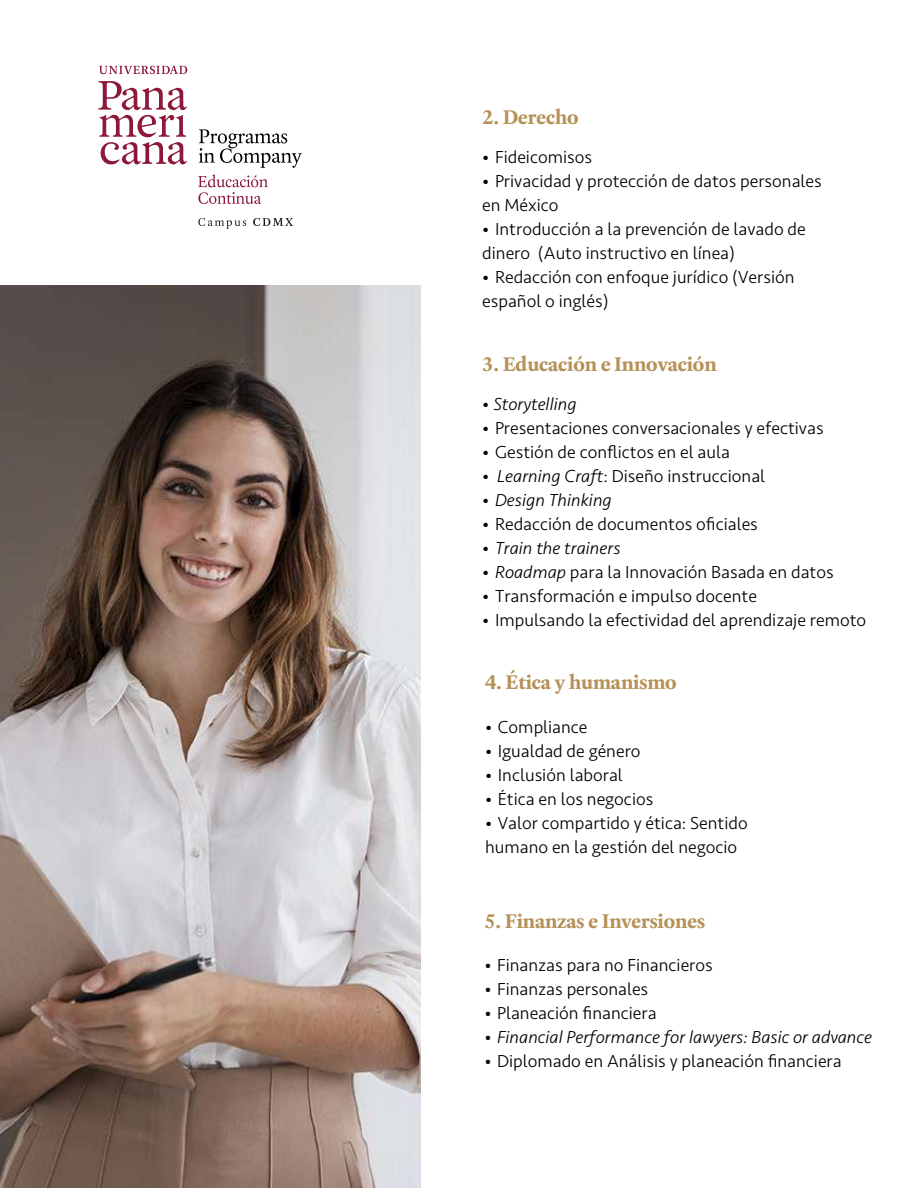
<style>
.page{position:relative;width:918px;height:1188px;background:#fff}
.page>*{position:absolute;margin:0;border:0;box-sizing:border-box;transform-origin:0 0}
.t1{font:700 21px "Laurentian Std";color:#b69157}
.t2{font:300 18px/24px "Seravek";color:#000}
.t3{font:italic 300 18px "Seravek";color:#000}
.s1{font-style:normal}
.s2{font-style:italic}
</style>
<div class="page">
<svg style="left:199px;top:129px;width:103px;height:39px"></svg>
<svg style="left:98px;top:81px;width:89px;height:83px"></svg>
<svg style="left:99px;top:66px;width:88px;height:8px"></svg>
<svg style="left:198px;top:174px;width:70px;height:30px"></svg>
<svg style="left:198px;top:218px;width:48px;height:11px"></svg>
<svg style="left:253px;top:218px;width:40px;height:8px"></svg>
<img style="left:0;top:285px;width:421px;height:903px">
<p class="t1" style="left:482px;top:105px;width:98px">2. Derecho</p>
<p class="t2" style="left:482px;top:146px;width:111px">• Fideicomisos</p>
<p class="t2" style="left:482px;top:170px;width:341px">• Privacidad y protección de datos personales en México</p>
<p class="t2" style="left:482px;top:218px;width:325px">• Introducción a la prevención de lavado de dinero (Auto instructivo en línea)</p>
<p class="t2" style="left:482px;top:266px;width:314px">• Redacción con enfoque jurídico (Versión español o inglés)</p>
<p class="t1" style="left:482px;top:352px;width:236px">3. Educación e Innovación</p>
<p class="t3" style="left:482px;top:394px;width:96px"><span class="s1">•</span> Storytelling</p>
<p class="t2" style="left:482px;top:416px;width:343px">• Presentaciones conversacionales y efectivas</p>
<p class="t2" style="left:482px;top:440px;width:249px">• Gestión de conflictos en el aula</p>
<p class="t2" style="left:482px;top:464px;width:284px">• <span class="s2">Learning Craft</span>: Diseño instruccional</p>
<p class="t3" style="left:482px;top:490px;width:131px"><span class="s1">•</span> Design Thinking</p>
<p class="t2" style="left:482px;top:512px;width:277px">• Redacción de documentos oficiales</p>
<p class="t3" style="left:482px;top:537px;width:140px"><span class="s1">•</span> Train the trainers</p>
<p class="t2" style="left:482px;top:560px;width:353px">• <span class="s2">Roadmap</span> para la Innovación Basada en datos</p>
<p class="t2" style="left:482px;top:584px;width:276px">• Transformación e impulso docente</p>
<p class="t2" style="left:482px;top:608px;width:385px">• Impulsando la efectividad del aprendizaje remoto</p>
<p class="t1" style="left:485px;top:670px;width:193px">4. Ética y humanismo</p>
<p class="t2" style="left:485px;top:715px;width:104px">• Compliance</p>
<p class="t2" style="left:485px;top:739px;width:157px">• Igualdad de género</p>
<p class="t2" style="left:485px;top:763px;width:139px">• Inclusión laboral</p>
<p class="t2" style="left:485px;top:787px;width:170px">• Ética en los negocios</p>
<p class="t2" style="left:485px;top:811px;width:264px">• Valor compartido y ética: Sentido humano en la gestión del negocio</p>
<p class="t1" style="left:484px;top:908px;width:222px">5. Finanzas e Inversiones</p>
<p class="t2" style="left:484px;top:954px;width:230px">• Finanzas para no Financieros</p>
<p class="t2" style="left:484px;top:978px;width:165px">• Finanzas personales</p>
<p class="t2" style="left:484px;top:1002px;width:174px">• Planeación financiera</p>
<p class="t3" style="left:484px;top:1027px;width:389px"><span class="s1">•</span> Financial Performance for lawyers: Basic or advance</p>
<p class="t2" style="left:484px;top:1049px;width:359px">• Diplomado en Análisis y planeación financiera</p>
</div>
